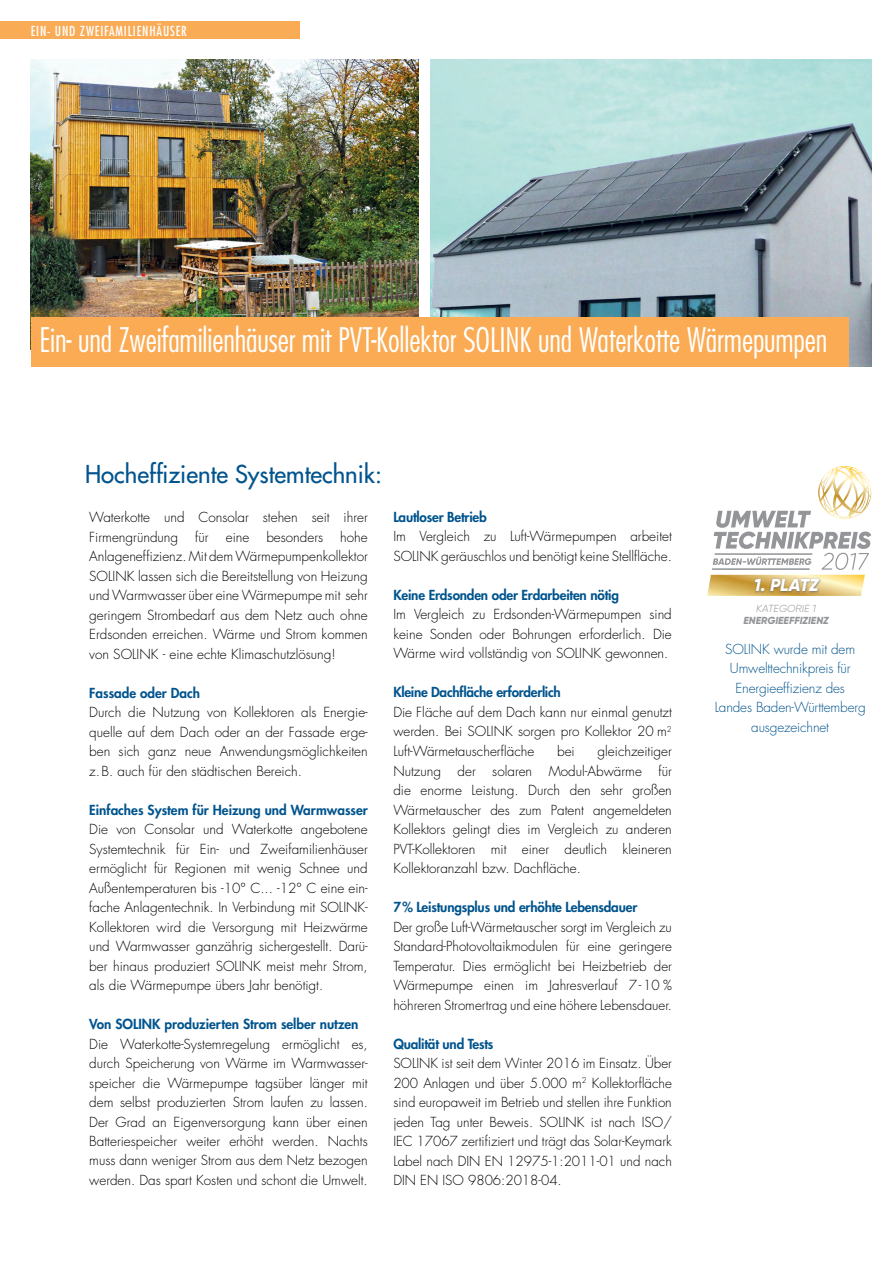
<style>
.page{position:relative;width:893px;height:1263px;background:#fff}
.page>*{position:absolute;margin:0;border:0;box-sizing:border-box;transform-origin:0 0}
.t1{font:300 condensed 33px "Futura Std";letter-spacing:-.005em;color:#fff}
.t2{font:500 24px "Futura Std";color:#00548e}
.t3{font:italic 800 17.4px "Gilroy";color:#fff}
.t4{font:300 13.5px/19.5px "Futura Std";color:#000;text-align:justify}
.t5{font:800 13.5px "Futura Std";letter-spacing:-.015em;color:#00548e}
.t6{font:300 13.5px/19.5px "Futura Std";letter-spacing:-.01em;color:#00548e;text-align:center}
.t7{font:condensed 13.5px "Futura Std";letter-spacing:.06em;color:#fff}
.t8{font:italic 800 10.2px "Gilroy";color:#939598}
.t9{font:italic 300 10.2px "Gilroy";color:#939598}
</style>
<div class="page">
<div style="left:0;top:21px;width:299px;height:17px;background:#f9ab55"></div>
<img style="left:31px;top:60px;width:387px;height:257px">
<img style="left:430px;top:60px;width:441px;height:306px">
<div style="left:31px;top:317px;width:817px;height:49px;background:#faab54"></div>
<hr style="left:712px;top:568px;width:98px;height:2px;background:#939598">
<svg style="left:713px;top:466px;width:158px;height:104px"></svg>
<img style="left:707px;top:575px;width:158px;height:21px">
<p class="t7" style="left:31px;top:23px;width:158px">EIN- UND ZWEIFAMILIENHÄUSER</p>
<h1 class="t1" style="left:39px;top:320px;width:790px">Ein- und Zweifamilienhäuser mit PVT-Kollektor SOLINK und Waterkotte Wärmepumpen</h1>
<h2 class="t2" style="left:85px;top:459px;width:298px">Hocheffiziente Systemtechnik:</h2>
<p class="t4" style="left:89px;top:508px;width:280px">Waterkotte und Consolar stehen seit ihrer<br>Firmengründung</p>
<p class="t4" style="left:195px;top:527px;width:15px">für</p>
<p class="t4" style="left:226px;top:527px;width:25px">eine</p>
<p class="t4" style="left:266px;top:527px;width:58px">besonders</p>
<p class="t4" style="left:89px;top:527px;width:280px;text-indent:251px">hohe Anlageneffizienz. Mit dem Wärmepumpenkollektor SOLINK lassen sich die Bereitstellung von Heizung und Warmwasser über eine Wärmepumpe mit sehr geringem Strombedarf aus dem Netz auch ohne Erdsonden erreichen. Wärme und Strom kommen von SOLINK - eine echte Klimaschutzlösung!</p>
<p class="t5" style="left:89px;top:684px;width:112px">Fassade oder Dach</p>
<p class="t4" style="left:89px;top:703px;width:280px">Durch die Nutzung von Kollektoren als Energie&shy;quelle auf dem Dach oder an der Fassade erge&shy;ben sich ganz neue Anwendungsmöglichkeiten z.B. auch für den städtischen Bereich.</p>
<p class="t5" style="left:89px;top:801px;width:280px">Einfaches System für Heizung und Warmwasser</p>
<p class="t4" style="left:89px;top:820px;width:280px">Die von Consolar und Waterkotte angebotene Systemtechnik für Ein- und Zweifamilienhäuser ermöglicht für Regionen mit wenig Schnee und Außentemperaturen bis -10° C... -12° C eine ein&shy;fache Anlagentechnik. In Verbindung mit SOLINK-Kollektoren wird die Versorgung mit Heizwärme und Warmwasser ganzährig sichergestellt. Darü&shy;ber hinaus produziert SOLINK meist mehr Strom, als die Wärmepumpe übers Jahr benötigt.</p>
<p class="t5" style="left:89px;top:1015px;width:271px">Von SOLINK produzierten Strom selber nutzen</p>
<p class="t4" style="left:89px;top:1034px;width:280px">Die Waterkotte-Systemregelung ermöglicht es, durch Speicherung von Wärme im Warmwasser&shy;speicher die Wärmepumpe tagsüber länger mit dem selbst produzierten Strom laufen zu lassen.<br>Der Grad an Eigenversorgung kann über einen Batteriespeicher weiter erhöht werden. Nachts muss dann weniger Strom aus dem Netz bezogen werden. Das spart Kosten und schont die Umwelt.</p>
<p class="t5" style="left:393px;top:508px;width:95px">Lautloser Betrieb</p>
<p class="t4" style="left:393px;top:527px;width:280px">Im Vergleich zu Luft-Wärmepumpen arbeitet<br>SOLINK geräuschlos und benötigt keine Stellfläche.</p>
<p class="t5" style="left:393px;top:586px;width:227px">Keine Erdsonden oder Erdarbeiten nötig</p>
<p class="t4" style="left:393px;top:605px;width:280px">Im Vergleich zu Erdsonden-Wärmepumpen sind keine Sonden oder Bohrungen erforderlich. Die Wärme wird vollständig von SOLINK gewonnen.</p>
<p class="t5" style="left:393px;top:684px;width:169px">Kleine Dachfläche erforderlich</p>
<p class="t4" style="left:393px;top:702px;width:280px">Die Fläche auf dem Dach kann nur einmal genutzt werden. Bei SOLINK sorgen pro Kollektor 20 m<sup>2<br></sup>Luft-Wärmetauscherfläche</p>
<p class="t4" style="left:393px;top:742px;width:280px;text-indent:204px">gleichzeitiger Nutzung der solaren Modul-Abwärme für die enorme Leistung. Durch den sehr großen Wärmetauscher des zum Patent angemeldeten Kollektors gelingt dies im Vergleich zu anderen PVT-Kollektoren mit einer deutlich kleineren Kollektoranzahl bzw. Dachfläche.</p>
<p class="t5" style="left:393px;top:898px;width:245px">7% Leistungsplus und erhöhte Lebensdauer</p>
<p class="t4" style="left:393px;top:917px;width:280px">Der große Luft-Wärmetauscher sorgt im Vergleich zu Standard-Photovoltaikmodulen für eine geringere Temperatur. Dies ermöglicht bei Heizbetrieb der Wärmepumpe einen im Jahresverlauf 7-10 % höhreren Stromertrag und eine höhere Lebensdauer.</p>
<p class="t5" style="left:393px;top:1035px;width:102px">Qualität und Tests</p>
<p class="t4" style="left:393px;top:1054px;width:280px">SOLINK ist seit dem Winter 2016 im Einsatz. Über 200 Anlagen und über 5.000 m<sup>2</sup> Kollektorfläche sind europaweit im Betrieb und stellen ihre Funktion jeden Tag unter Beweis. SOLINK ist nach ISO/ IEC 17067 zertifiziert und trägt das Solar-Keymark Label nach DIN EN 12975-1:2011-01 und nach DIN EN ISO 9806:2018-04.</p>
<p class="t4" style="left:557px;top:742px;width:19px">bei</p>
<p class="t3" style="left:754px;top:574px;width:66px">1. PLATZ</p>
<p class="t9" style="left:756px;top:602px;width:61px">KATEGORIE 1</p>
<p class="t8" style="left:743px;top:614px;width:87px">ENERGIEEFFIZIENZ</p>
<p class="t6" style="left:715px;top:640px;width:153px">SOLINK wurde mit dem<br>Umwelttechnikpreis für<br>Energieeffizienz des<br>Landes Baden-Württemberg ausgezeichnet</p>
</div>
